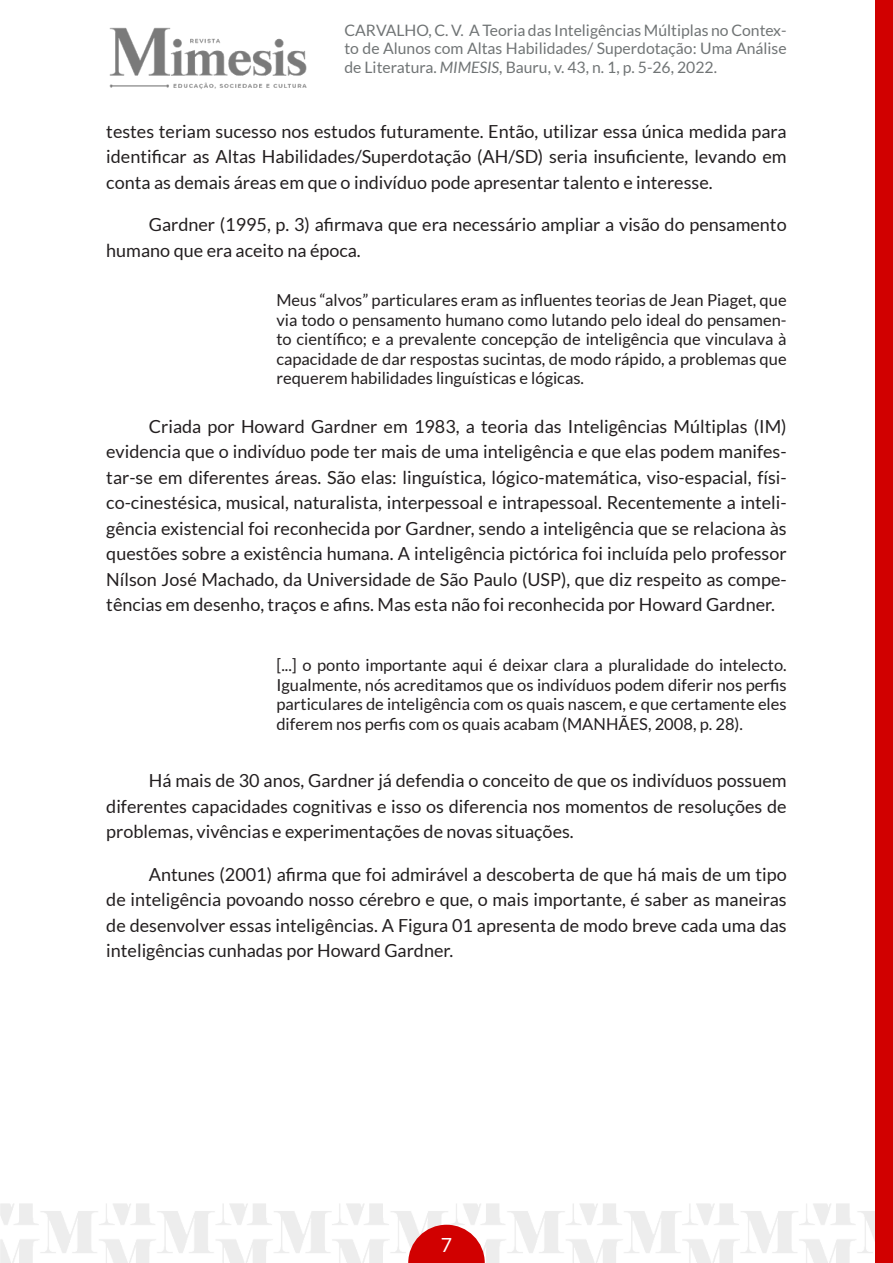
<style>
.page{position:relative;width:893px;height:1263px;background:#fff}
.page>*{position:absolute;margin:0;border:0;box-sizing:border-box;transform-origin:0 0}
.t1{font:19.5px "Lato";color:#fff}
.CORPO_DO_TEXTO{font:18px/25.5px "Lato";color:#231f20;text-align:justify}
.CITAÇÃO{font:16.5px/19.5px "Lato";color:#231f20;text-align:justify}
.t2{font:15.75px/18.9px "Lato";color:#707475;text-align:justify}
.s1{font-style:italic}
</style>
<div class="page">
<img style="left:0;top:1203px;width:876px;height:60px">
<img style="left:109px;top:27px;width:198px;height:62px">
<div style="left:876px;top:0;width:17px;height:1263px;background:#d10000"></div>
<svg style="left:408px;top:1225px;width:77px;height:38px;background:#d93535"></svg>
<p class="t2" style="left:344px;top:20px;width:444px">CARVALHO, C. V. A Teoria das Inteligências Múltiplas no Contex&shy;to de Alunos com Altas Habilidades/ Superdotação: Uma Análise de Literatura. <span class="s1">MIMESIS</span>, Bauru, v. 43, n. 1, p. 5-26, 2022.</p>
<p class="CORPO_DO_TEXTO" style="left:106px;top:118px;width:682px">testes teriam sucesso nos estudos futuramente. Então, utilizar essa única medida para identificar as Altas Habilidades/Superdotação (AH/SD) seria insuficiente, levando em conta as demais áreas em que o indivíduo pode apresentar talento e interesse.</p>
<p class="CORPO_DO_TEXTO" style="left:106px;top:212px;width:682px;text-indent:43px">Gardner (1995, p. 3) afirmava que era necessário ampliar a visão do pensamento humano que era aceito na época.</p>
<p class="CITAÇÃO" style="left:276px;top:290px;width:512px">Meus “alvos” particulares eram as influentes teorias de Jean Piaget, que via todo o pensamento humano como lutando pelo ideal do pensamen&shy;to científico; e a prevalente concepção de inteligência que vinculava à capacidade de dar respostas sucintas, de modo rápido, a problemas que requerem habilidades linguísticas e lógicas.</p>
<p class="CORPO_DO_TEXTO" style="left:106px;top:413px;width:682px;text-indent:43px">Criada por Howard Gardner em 1983, a teoria das Inteligências Múltiplas (IM) evidencia que o indivíduo pode ter mais de uma inteligência e que elas podem manifes&shy;tar-se em diferentes áreas. São elas: linguística, lógico-matemática, viso-espacial, físi&shy;co-cinestésica, musical, naturalista, interpessoal e intrapessoal. Recentemente a inteli&shy;gência existencial foi reconhecida por Gardner, sendo a inteligência que se relaciona às questões sobre a existência humana. A inteligência pictórica foi incluída pelo professor Nílson José Machado, da Universidade de São Paulo (USP), que diz respeito as compe&shy;tências em desenho, traços e afins. Mas esta não foi reconhecida por Howard Gardner.</p>
<p class="CITAÇÃO" style="left:276px;top:655px;width:512px">[...] o ponto importante aqui é deixar clara a pluralidade do intelecto.<br>Igualmente, nós acreditamos que os indivíduos podem diferir nos perfis particulares de inteligência com os quais nascem, e que certamente eles diferem nos perfis com os quais acabam (MANHÃES, 2008, p. 28).</p>
<p class="CORPO_DO_TEXTO" style="left:106px;top:768px;width:682px;text-indent:43px">Há mais de 30 anos, Gardner já defendia o conceito de que os indivíduos possuem diferentes capacidades cognitivas e isso os diferencia nos momentos de resoluções de problemas, vivências e experimentações de novas situações.</p>
<p class="CORPO_DO_TEXTO" style="left:106px;top:861px;width:682px;text-indent:43px">Antunes (2001) afirma que foi admirável a descoberta de que há mais de um tipo de inteligência povoando nosso cérebro e que, o mais importante, é saber as maneiras de desenvolver essas inteligências. A Figura 01 apresenta de modo breve cada uma das inteligências cunhadas por Howard Gardner.</p>
<p class="t1" style="left:441px;top:1234px;width:13px">7</p>
</div>
